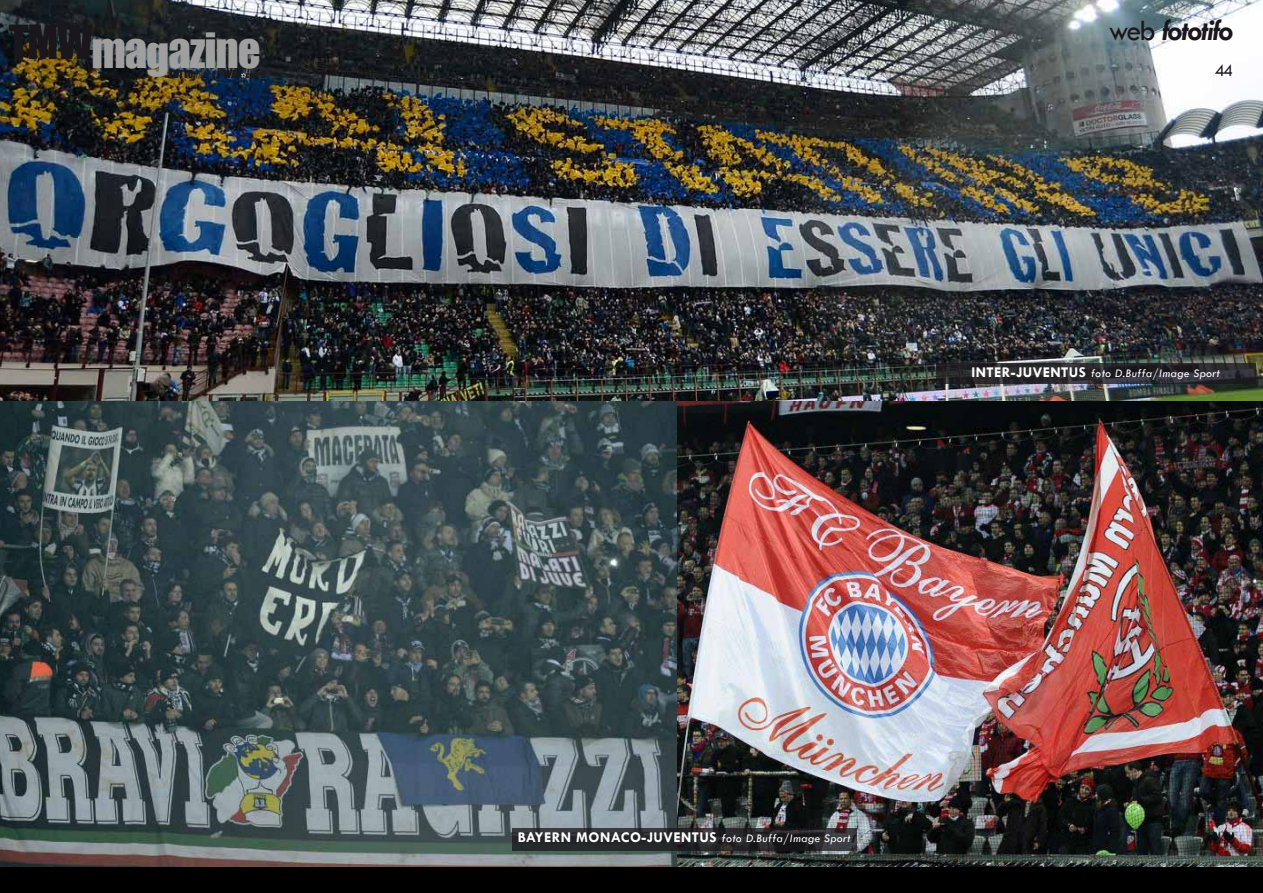
<style>
.page{position:relative;width:1263px;height:893px;background:#fff}
.page>*{position:absolute;margin:0;border:0;box-sizing:border-box;transform-origin:0 0}
.t1{font:44.7px "Impact";letter-spacing:-.025em;color:#a09f9f}
.t2{font:italic 700 30px "Tw Cen";letter-spacing:-.05em;color:#1a171c}
.t3{font:18px "Tw Cen";color:#1a171c}
.t4{font:italic 12px "Tw Cen";letter-spacing:.03em;color:#fff}
.t5{font:italic 10.2px "Arial Narrow";color:#1a171c}
.s1{font-family:"Impact";font-style:normal}
.s2{font-family:"Impact"}
.s3{font-family:"Impact";font-style:normal;font-size:7.5px}
.s4{font-weight:400;font-style:normal}
.s5{font-weight:700;font-style:normal;font-size:15px}
</style>
<div class="page">
<img style="left:0;top:0;width:1263px;height:402px">
<img style="left:676px;top:402px;width:587px;height:465px">
<svg style="left:936px;top:364px;width:319px;height:20px"></svg>
<img style="left:0;top:402px;width:676px;height:465px">
<svg style="left:512px;top:828px;width:344px;height:22px;fill:#25282a"></svg>
<div style="left:0;top:867px;width:1263px;height:26px;background:#000"></div>
<svg style="left:241px;top:73px;width:5px;height:5px"></svg>
<h1 class="t1" style="left:9px;top:16px;width:253px"><sup>TMW</sup>magazine</h1>
<p class="t5" style="left:169px;top:67px;width:95px"><span class="s1">TUTTO</span>mercato<span class="s2">WEB</span> <span class="s3">com</span><sup>®</sup></p>
<h2 class="t2" style="left:1109px;top:12px;width:126px"><span class="s4">web</span> fototifo</h2>
<h3 class="t3" style="left:1215px;top:59px;width:20px">44</h3>
<p class="t4" style="left:971px;top:366px;width:250px"><span class="s5">INTER-JUVENTUS</span> foto D.Buffa/Image Sport</p>
<p class="t4" style="left:518px;top:831px;width:334px"><span class="s5">BAYERN MONACO-JUVENTUS</span> foto D.Buffa/Image Sport</p>
</div>
